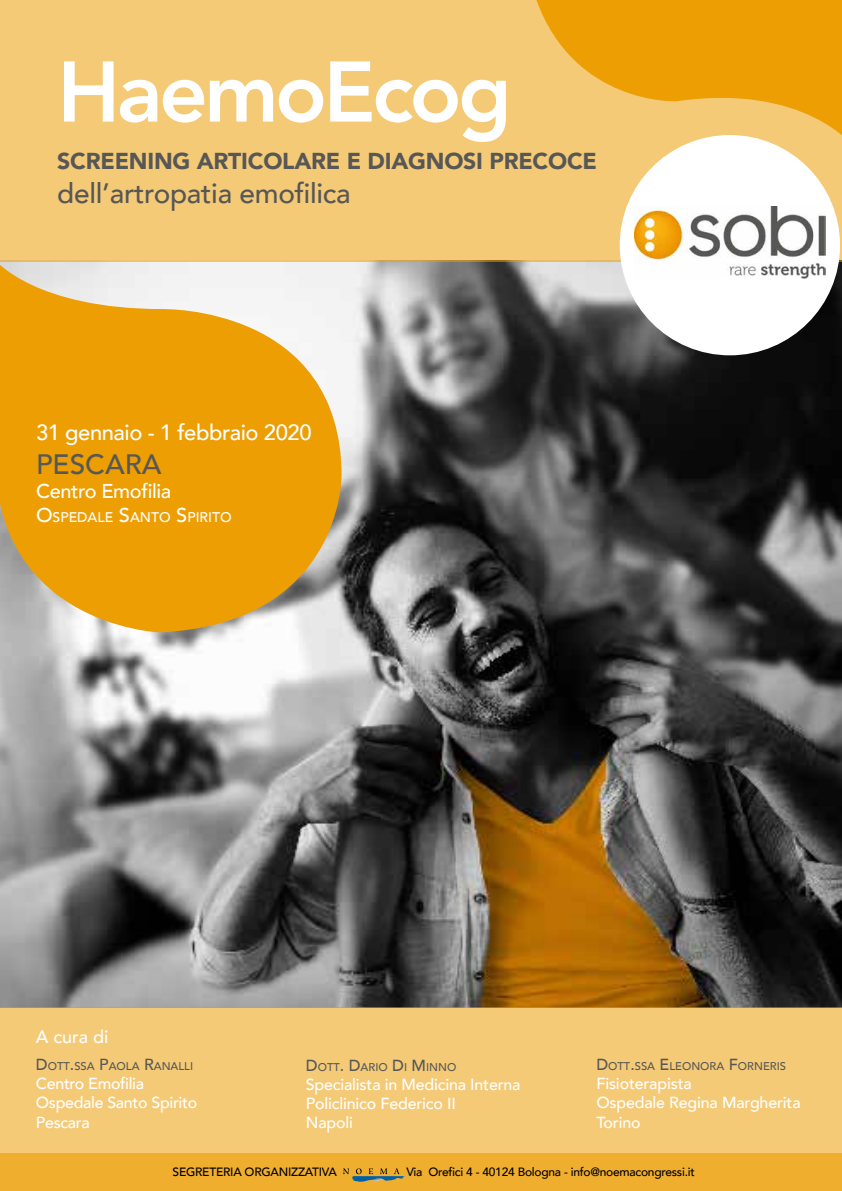
<style>
.page{position:relative;width:842px;height:1191px;background:#fff}
.page>*{position:absolute;margin:0;border:0;box-sizing:border-box;transform-origin:0 0}
.t1{font:800 85px "Avenir";letter-spacing:-.04em;color:#fff}
.t2{font:500 28px "Avenir";letter-spacing:-.01em;color:#575756}
.t3{font:900 23px "Avenir";letter-spacing:-.01em;color:#575756}
.t4{font:500 22px "Avenir";letter-spacing:-.02em;color:#fff}
.t5{font:500 20px "Avenir";letter-spacing:-.02em;color:#fff}
.t6{font:500 18px "Avenir";color:#fff}
.t7{font:500 16px/19.2px "Avenir";letter-spacing:-.01em;color:#fff}
.t8{font:500 14px "Avenir";color:#fff}
.t9{font:500 12px "Avenir";letter-spacing:-.02em;color:#000}
.t10{font:500 11.2px "Avenir";color:#575756}
.s1{font-size:20px}
.s2{font-size:16px}
</style>
<div class="page">
<img style="left:0;top:262px;width:842px;height:745px">
<div style="left:0;top:0;width:842px;height:262px;background:#f5ca77"></div>
<div style="left:0;top:1007px;width:842px;height:146px;background:#f5ca77"></div>
<div style="left:0;top:1153px;width:842px;height:38px;background:#f0ae2e"></div>
<svg style="left:343px;top:1168px;width:63px;height:14px"></svg>
<div style="left:620px;top:135px;width:220px;height:220px;background:#fff;border-radius:50%"></div>
<svg style="left:0;top:261px;width:342px;height:371px;background:#e9ad39"></svg>
<svg style="left:536px;top:0;width:306px;height:147px;fill:#ed9e03"></svg>
<img style="left:634px;top:207px;width:191px;height:72px">
<h1 class="t1" style="left:57px;top:26px;width:456px">HaemoEcog</h1>
<h3 class="t3" style="left:57px;top:141px;width:541px">SCREENING ARTICOLARE E DIAGNOSI PRECOCE</h3>
<h2 class="t2" style="left:57px;top:169px;width:295px">dell’artropatia emofilica</h2>
<h3 class="t4" style="left:36px;top:413px;width:277px">31 gennaio - 1 febbraio 2020</h3>
<h2 class="t2" style="left:36px;top:440px;width:127px">PESCARA</h2>
<p class="t5" style="left:36px;top:473px;width:137px">Centro Emofilia</p>
<p class="t8" style="left:36px;top:505px;width:197px"><span class="s1">O</span>SPEDALE <span class="s1">S</span>ANTO <span class="s1">S</span>PIRITO</p>
<p class="t6" style="left:36px;top:1020px;width:74px">A cura di</p>
<p class="t10" style="left:36px;top:1056px;width:159px"><span class="s2">D</span>OTT<span class="s2">.</span>SSA <span class="s2">P</span>AOLA <span class="s2">R</span>ANALLI</p>
<p class="t7" style="left:36px;top:1073px;width:163px">Centro Emofilia<br>Ospedale Santo Spirito<br>Pescara</p>
<p class="t10" style="left:306px;top:1057px;width:152px"><span class="s2">D</span>OTT<span class="s2">. D</span>ARIO <span class="s2">D</span>I <span class="s2">M</span>INNO</p>
<p class="t7" style="left:306px;top:1073px;width:216px">Specialista in Medicina Interna<br>Policlinico Federico II<br>Napoli</p>
<p class="t10" style="left:596px;top:1056px;width:191px"><span class="s2">D</span>OTT<span class="s2">.</span>SSA <span class="s2">E</span> LEONORA <span class="s2">F</span>ORNERIS</p>
<p class="t7" style="left:596px;top:1073px;width:206px">Fisioterapista<br>Ospedale Regina Margherita<br>Torino</p>
<p class="t9" style="left:173px;top:1161px;width:166px">SEGRETERIA ORGANIZZATIVA</p>
<p class="t9" style="left:406px;top:1161px;width:290px">Via Orefici 4 - 40124 Bologna - info@noemacongressi.it</p>
</div>
